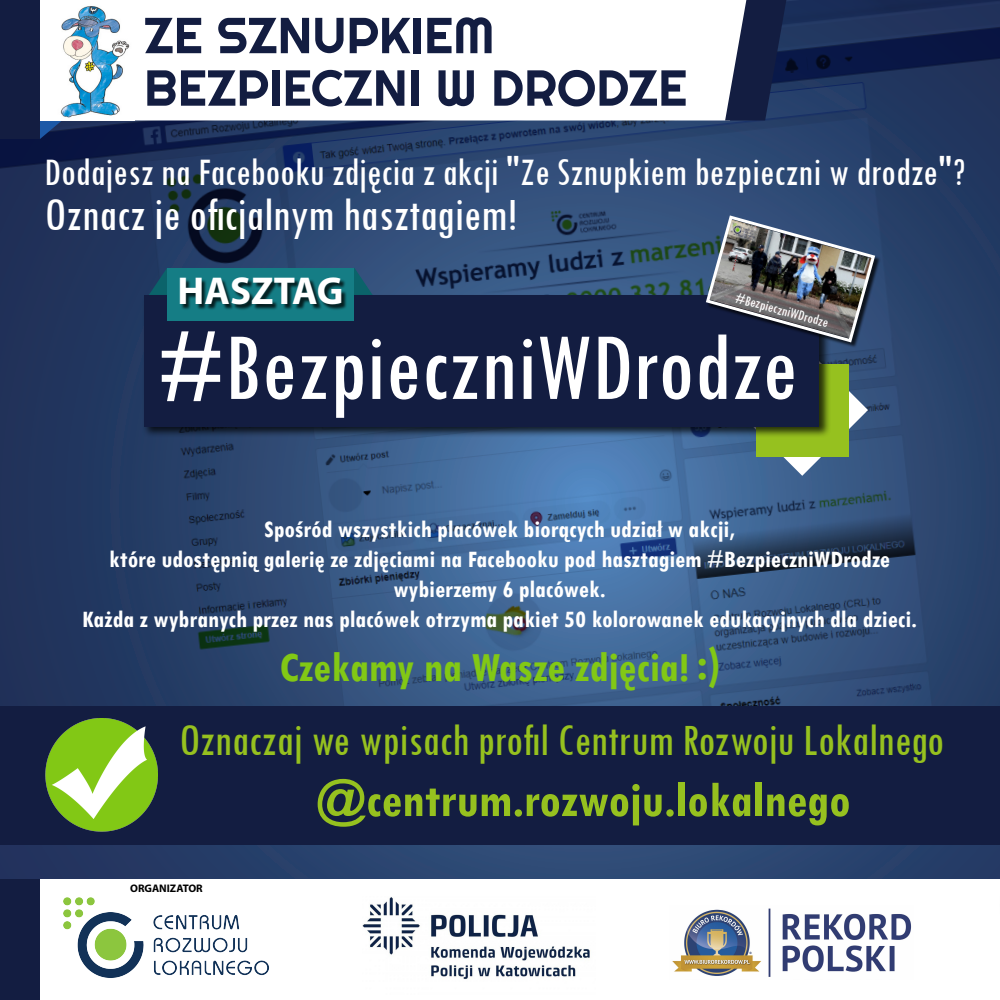
<style>
.page{position:relative;width:1000px;height:1000px;background:#fff}
.page>*{position:absolute;margin:0;border:0;box-sizing:border-box;transform-origin:0 0}
.t1{font:condensed 100px "Tw Cen";color:#fff}
.t2{font:700 condensed 51px "Tw Cen";color:#96c11f}
.t3{font:50.5px "Righteous";color:#131d41}
.t4{font:condensed 48px "Tw Cen";color:#fff}
.t5{font:condensed 46.5px "Tw Cen";color:#96c11f}
.t6{font:700 condensed 44px "Tw Cen";color:#82c815}
.t7{font:condensed 40.5px "Tw Cen";color:#fff}
.t8{font:700 39px "Myriad Pro";color:#fff}
.t9{font:700 condensed 25px "Tw Cen";color:#fff}
.t10{font:condensed 15px "Tw Cen";color:#fff}
.t11{font:700 11px "Myriad Pro";color:#000}
.s1{font-weight:700}
.s2{font-size:50px}
</style>
<div class="page">
<svg style="left:0;top:844px;width:987px;height:36px;background:#2e466f"></svg>
<img style="left:0;top:0;width:1000px;height:706px">
<svg style="left:68px;top:0;width:683px;height:121px"></svg>
<svg style="left:40px;top:120px;width:28px;height:19px"></svg>
<div style="left:0;top:880px;width:40px;height:120px;background:#131d41"></div>
<svg style="left:725px;top:0;width:61px;height:120px"></svg>
<img style="left:40px;top:0;width:94px;height:120px">
<img style="left:63px;top:897px;width:206px;height:81px">
<img style="left:362px;top:897px;width:229px;height:83px">
<img style="left:672px;top:908px;width:240px;height:69px">
<div style="left:0;top:0;width:40px;height:139px;background:#131d41"></div>
<hr style="left:998px;top:517px;width:2px;height:424px;background:#000;opacity:.75">
<img style="left:987px;top:521px;width:13px;height:416px">
<svg style="left:148px;top:268px;width:19px;height:26px"></svg>
<svg style="left:354px;top:268px;width:20px;height:26px"></svg>
<div style="left:142px;top:294px;width:689px;height:144px;background:#000;opacity:.75"></div>
<div style="left:144px;top:295px;width:675px;height:132px;background:#131d41"></div>
<div style="left:167px;top:268px;width:187px;height:53px;background:#157d85"></div>
<div style="left:181px;top:278px;width:166px;height:33px;background:#000;opacity:.75"></div>
<div style="left:0;top:706px;width:1000px;height:138px;background:#131d41"></div>
<img style="left:45px;top:719px;width:112px;height:112px">
<div style="left:707px;top:217px;width:174px;height:131px;background:#000;opacity:.75"></div>
<img style="left:704px;top:214px;width:173px;height:262px">
<p class="t3" style="left:144px;top:3px;width:352px">ZE SZNUPKIEM</p>
<p class="t3" style="left:144px;top:56px;width:545px">BEZPIECZNI W DRODZE</p>
<p class="t7" style="left:44px;top:148px;width:923px">Dodajesz na Facebooku zdjęcia z akcji "Ze Sznupkiem bezpieczni w drodze"?</p>
<p class="t4" style="left:45px;top:186px;width:474px">Oznacz je oficjalnym hasztagiem!</p>
<p class="t8" style="left:178px;top:266px;width:167px">HASZTAG</p>
<p class="t10" style="left:738px;top:288px;width:98px;rotate:16deg"><span class="s1">#</span>BezpieczniWDrodze</p>
<p class="t1" style="left:158px;top:307px;width:642px"><span class="s1">#</span>BezpieczniWDrodze</p>
<p class="t9" style="left:264px;top:514px;width:472px">Spośród wszystkich placówek biorących udział w akcji,</p>
<p class="t9" style="left:109px;top:544px;width:783px">które udostępnią galerię ze zdjęciami na Facebooku pod hasztagiem #BezpieczniWDrodze</p>
<p class="t9" style="left:393px;top:574px;width:214px">wybierzemy 6 placówek.</p>
<p class="t9" style="left:82px;top:604px;width:836px">Każda z wybranych przez nas placówek otrzyma pakiet 50 kolorowanek edukacyjnych dla dzieci.</p>
<p class="t6" style="left:279px;top:640px;width:442px">Czekamy na Wasze zdjęcia! <span class="s2">:)</span></p>
<p class="t5" style="left:179px;top:712px;width:767px">Oznaczaj we wpisach profil Centrum Rozwoju Lokalnego</p>
<p class="t2" style="left:316px;top:769px;width:536px">@centrum.rozwoju.lokalnego</p>
<p class="t11" style="left:130px;top:881px;width:74px">ORGANIZATOR</p>
</div>
